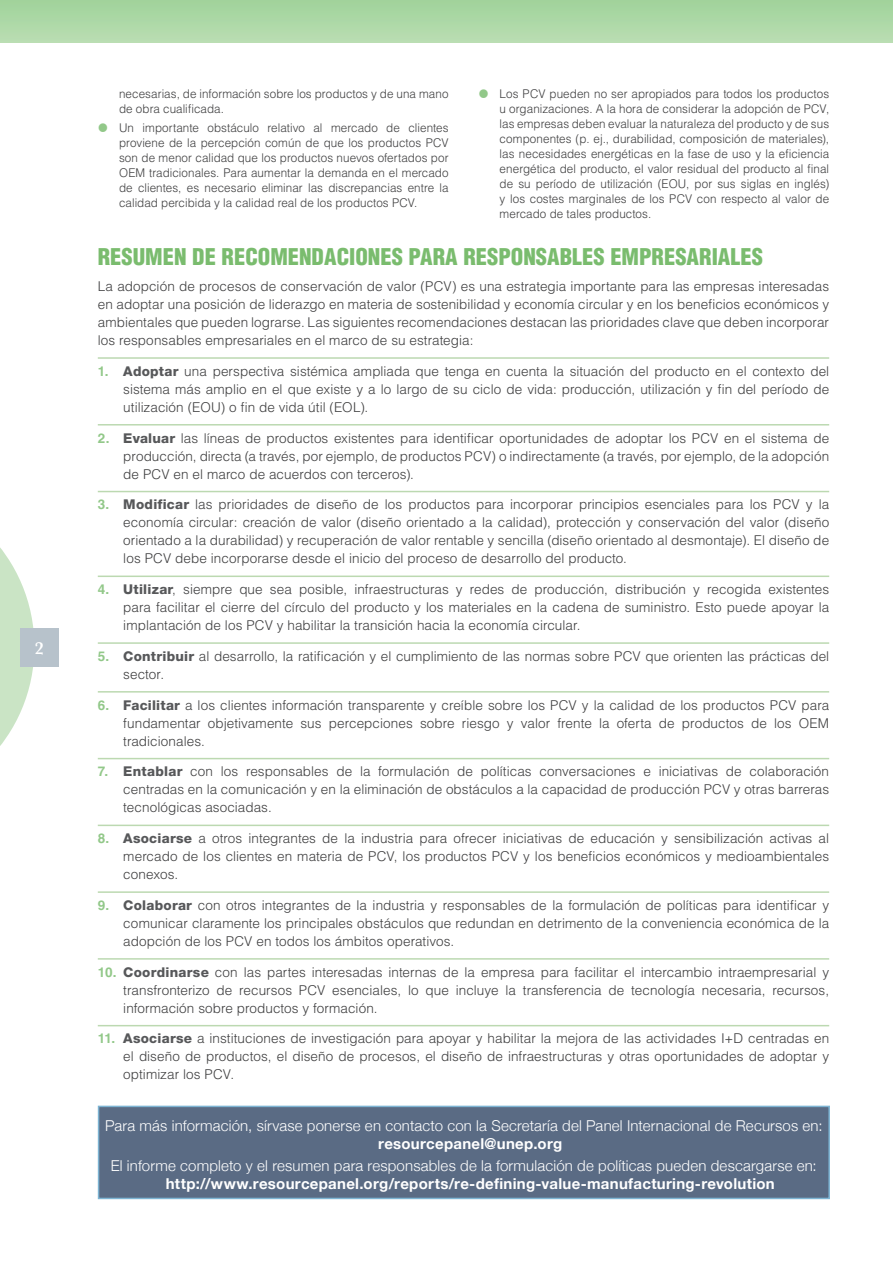
<style>
.page{position:relative;width:893px;height:1263px;background:#fff}
.page>*{position:absolute;margin:0;border:0;box-sizing:border-box;transform-origin:0 0}
.sous_titre_black{font:900 condensed 22.5px "Helvetica LT Std";color:#7abc6e}
.t1{font:600 18px "Baskerville";color:#fff}
.t2{font:300 15px/18px "Helvetica Neue";letter-spacing:.015em;color:#fff}
.Texte{font:300 13.5px/18px "Helvetica LT Std";letter-spacing:.005em;color:#3e3e3f;text-align:justify}
.t3{font:300 12px/15px "Helvetica LT Std";letter-spacing:.005em;color:#3e3e3f;text-align:justify}
.s1{font-weight:700;color:#92c889}
.s2{font-family:"Helvetica Neue LT Std";font-weight:800;color:#57585a}
.s3{font-weight:700}
</style>
<div class="page">
<svg style="left:0;top:547px;width:34px;height:199px"></svg>
<div style="left:20px;top:629px;width:38px;height:38px;background:#b7c2cb"></div>
<div style="left:99px;top:1106px;width:730px;height:92px;background:#5a6b84"></div>
<div style="left:98px;top:1106px;width:732px;height:93px;border:2px solid #7db4d3"></div>
<hr style="left:98px;top:357px;width:731px;height:2px;background:#bcd9b1">
<hr style="left:98px;top:424px;width:731px;height:1px;background:#bcd9b1">
<hr style="left:98px;top:491px;width:731px;height:1px;background:#bcd9b1">
<hr style="left:98px;top:575px;width:731px;height:2px;background:#bcd9b1">
<hr style="left:98px;top:642px;width:731px;height:2px;background:#bcd9b1">
<hr style="left:98px;top:691px;width:731px;height:2px;background:#bcd9b1">
<hr style="left:98px;top:758px;width:731px;height:1px;background:#bcd9b1">
<hr style="left:98px;top:825px;width:731px;height:1px;background:#bcd9b1">
<hr style="left:98px;top:891px;width:731px;height:2px;background:#bcd9b1">
<hr style="left:98px;top:958px;width:731px;height:2px;background:#bcd9b1">
<hr style="left:98px;top:1025px;width:731px;height:1px;background:#bcd9b1">
<div style="left:0;top:0;width:893px;height:43px;background:#acd8a7"></div>
<h2 class="t1" style="left:35px;top:635px;width:10px">2</h2>
<p class="t3" style="left:119px;top:86px;width:331px">necesarias, de información sobre los productos y de una mano de obra cualificada.</p>
<p class="t3" style="left:119px;top:120px;width:331px">Un importante obstáculo relativo al mercado de clientes proviene de la percepción común de que los productos PCV son de menor calidad que los productos nuevos ofertados por OEM tradicionales. Para aumentar la demanda en el mercado de clientes, es necesario eliminar las discrepancias entre la calidad percibida y la calidad real de los productos PCV.</p>
<p class="t3" style="left:500px;top:86px;width:331px">Los PCV pueden no ser apropiados para todos los productos u organizaciones. A la hora de considerar la adopción de PCV, las empresas deben evaluar la naturaleza del producto y de sus componentes (p. ej., durabilidad, composición de materiales), las necesidades energéticas en la fase de uso y la eficiencia energética del producto, el valor residual del producto al final de su período de utilización (EOU, por sus siglas en inglés) y los costes marginales de los PCV con respecto al valor de mercado de tales productos.</p>
<p class="sous_titre_black" style="left:98px;top:242px;width:667px">RESUMEN DE RECOMENDACIONES PARA RESPONSABLES EMPRESARIALES</p>
<p class="Texte" style="left:98px;top:277px;width:733px">La adopción de procesos de conservación de valor (PCV) es una estrategia importante para las empresas interesadas en adoptar una posición de liderazgo en materia de sostenibilidad y economía circular y en los beneficios económicos y ambientales que pueden lograrse. Las siguientes recomendaciones destacan las prioridades clave que deben incorporar los responsables empresariales en el marco de su estrategia:</p>
<p class="Texte" style="left:123px;top:362px;width:707px;text-indent:-26px"><span class="s1">1.</span> <span class="s2">Adoptar</span> una perspectiva sistémica ampliada que tenga en cuenta la situación del producto en el contexto del sistema más amplio en el que existe y a lo largo de su ciclo de vida: producción, utilización y fin del período de utilización (EOU) o fin de vida útil (EOL).</p>
<p class="Texte" style="left:123px;top:429px;width:707px;text-indent:-26px"><span class="s1">2.</span> <span class="s2">Evaluar</span> las líneas de productos existentes para identificar oportunidades de adoptar los PCV en el sistema de producción, directa (a través, por ejemplo, de productos PCV) o indirectamente (a través, por ejemplo, de la adopción de PCV en el marco de acuerdos con terceros).</p>
<p class="Texte" style="left:123px;top:495px;width:707px;text-indent:-26px"><span class="s1">3.</span> <span class="s2">Modificar</span> las prioridades de diseño de los productos para incorporar principios esenciales para los PCV y la economía circular: creación de valor (diseño orientado a la calidad), protección y conservación del valor (diseño orientado a la durabilidad) y recuperación de valor rentable y sencilla (diseño orientado al desmontaje). El diseño de los PCV debe incorporarse desde el inicio del proceso de desarrollo del producto.</p>
<p class="Texte" style="left:123px;top:580px;width:707px;text-indent:-26px"><span class="s1">4.</span> <span class="s2">Utilizar</span>, siempre que sea posible, infraestructuras y redes de producción, distribución y recogida existentes para facilitar el cierre del círculo del producto y los materiales en la cadena de suministro. Esto puede apoyar la implantación de los PCV y habilitar la transición hacia la economía circular.</p>
<p class="Texte" style="left:123px;top:647px;width:707px;text-indent:-26px"><span class="s1">5.</span> <span class="s2">Contribuir</span> al desarrollo, la ratificación y el cumplimiento de las normas sobre PCV que orienten las prácticas del sector.</p>
<p class="Texte" style="left:123px;top:696px;width:707px;text-indent:-26px"><span class="s1">6.</span> <span class="s2">Facilitar</span> a los clientes información transparente y creíble sobre los PCV y la calidad de los productos PCV para fundamentar objetivamente sus percepciones sobre riesgo y valor frente la oferta de productos de los OEM tradicionales.</p>
<p class="Texte" style="left:123px;top:762px;width:707px;text-indent:-26px"><span class="s1">7.</span> <span class="s2">Entablar</span> con los responsables de la formulación de políticas conversaciones e iniciativas de colaboración centradas en la comunicación y en la eliminación de obstáculos a la capacidad de producción PCV y otras barreras tecnológicas asociadas.</p>
<p class="Texte" style="left:123px;top:829px;width:707px;text-indent:-26px"><span class="s1">8.</span> <span class="s2">Asociarse</span> a otros integrantes de la industria para ofrecer iniciativas de educación y sensibilización activas al mercado de los clientes en materia de PCV, los productos PCV y los beneficios económicos y medioambientales conexos.</p>
<p class="Texte" style="left:123px;top:896px;width:707px;text-indent:-26px"><span class="s1">9.</span> <span class="s2">Colaborar</span> con otros integrantes de la industria y responsables de la formulación de políticas para identificar y comunicar claramente los principales obstáculos que redundan en detrimento de la conveniencia económica de la adopción de los PCV en todos los ámbitos operativos.</p>
<p class="Texte" style="left:123px;top:963px;width:707px;text-indent:-26px"><span class="s1">10.</span> <span class="s2">Coordinarse</span> con las partes interesadas internas de la empresa para facilitar el intercambio intraempresarial y transfronterizo de recursos PCV esenciales, lo que incluye la transferencia de tecnología necesaria, recursos, información sobre productos y formación.</p>
<p class="Texte" style="left:123px;top:1029px;width:707px;text-indent:-26px"><span class="s1">11.</span> <span class="s2">Asociarse</span> a instituciones de investigación para apoyar y habilitar la mejora de las actividades I+D centradas en el diseño de productos, el diseño de procesos, el diseño de infraestructuras y otras oportunidades de adoptar y optimizar los PCV.</p>
<p class="t2" style="left:378px;top:1115px;width:446px;text-indent:-273px">Para más información, sírvase ponerse en contacto con la Secretaría del Panel Internacional de Recursos en: <span class="s3">resourcepanel@unep.org</span></p>
<p class="t2" style="left:166px;top:1155px;width:653px;text-indent:-55px">El informe completo y el resumen para responsables de la formulación de políticas pueden descargarse en: <span class="s3">http://www.resourcepanel.org/reports/re-defining-value-manufacturing-revolution</span></p>
</div>
